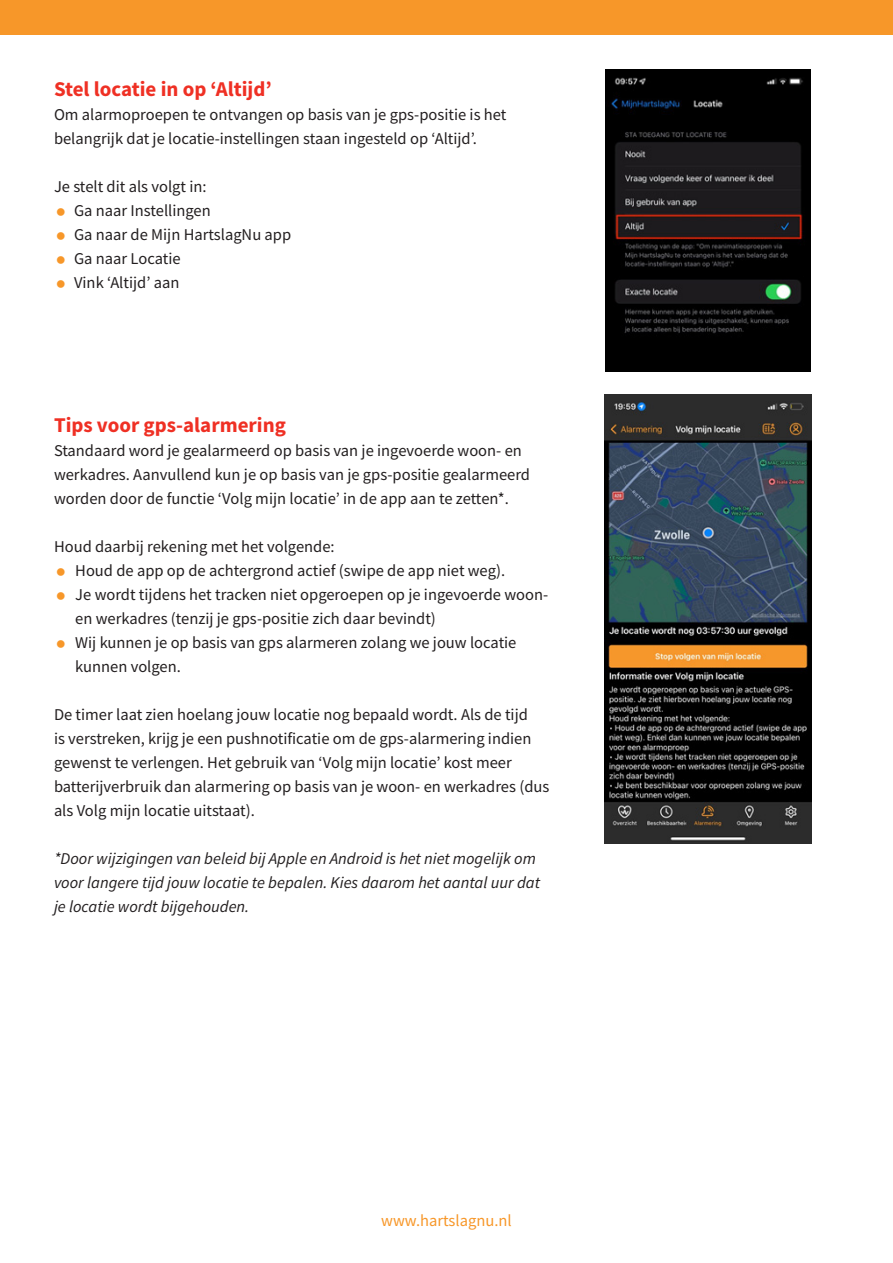
<style>
.page{position:relative;width:893px;height:1263px;background:#fff}
.page>*{position:absolute;margin:0;border:0;box-sizing:border-box;transform-origin:0 0}
.t1{font:700 21px "Source Sans Pro";color:#ef3024}
.t2{font:16.5px/24px "Source Sans Pro";color:#231f20}
.t3{font:italic 16.5px/24px "Source Sans Pro";color:#231f20}
.t4{font:16.5px "Source Sans Pro";color:#f79729}
</style>
<div class="page">
<div style="left:0;top:0;width:893px;height:35px;background:#f79729"></div>
<img style="left:606px;top:70px;width:204px;height:301px">
<img style="left:605px;top:395px;width:206px;height:448px">
<p class="t1" style="left:54px;top:75px;width:219px">Stel locatie in op ‘Altijd’</p>
<p class="t2" style="left:54px;top:102px;width:454px">Om alarmoproepen te ontvangen op basis van je gps-positie is het belangrijk dat je locatie-instellingen staan ingesteld op ‘Altijd’.</p>
<p class="t2" style="left:54px;top:174px;width:154px">Je stelt dit als volgt in:</p>
<p class="t2" style="left:74px;top:198px;width:138px">Ga naar Instellingen</p>
<p class="t2" style="left:74px;top:222px;width:219px">Ga naar de Mijn HartslagNu app</p>
<p class="t2" style="left:74px;top:246px;width:108px">Ga naar Locatie</p>
<p class="t2" style="left:74px;top:270px;width:107px">Vink ‘Altijd’ aan</p>
<p class="t1" style="left:54px;top:411px;width:233px">Tips voor gps-alarmering</p>
<p class="t2" style="left:54px;top:438px;width:478px">Standaard word je gealarmeerd op basis van je ingevoerde woon- en werkadres. Aanvullend kun je op basis van je gps-positie gealarmeerd worden door de functie ‘Volg mijn locatie’ in de app aan te zetten*.</p>
<p class="t2" style="left:54px;top:534px;width:282px">Houd daarbij rekening met het volgende:</p>
<p class="t2" style="left:75px;top:558px;width:432px">Houd de app op de achtergrond actief (swipe de app niet weg).</p>
<p class="t2" style="left:75px;top:582px;width:474px">Je wordt tijdens het tracken niet opgeroepen op je ingevoerde woon&shy;en werkadres (tenzij je gps-positie zich daar bevindt)</p>
<p class="t2" style="left:75px;top:630px;width:443px">Wij kunnen je op basis van gps alarmeren zolang we jouw locatie kunnen volgen.</p>
<p class="t2" style="left:54px;top:702px;width:497px">De timer laat zien hoelang jouw locatie nog bepaald wordt. Als de tijd<br>is verstreken, krijg je een pushnotificatie om de gps-alarmering indien gewenst te verlengen. Het gebruik van ‘Volg mijn locatie’ kost meer batterijverbruik dan alarmering op basis van je woon- en werkadres (dus als Volg mijn locatie uitstaat).</p>
<p class="t3" style="left:54px;top:846px;width:488px">*Door wijzigingen van beleid bij Apple en Android is het niet mogelijk om voor langere tijd jouw locatie te bepalen. Kies daarom het aantal uur dat je locatie wordt bijgehouden.</p>
<p class="t4" style="left:381px;top:1210px;width:132px">www.hartslagnu.nl</p>
</div>
